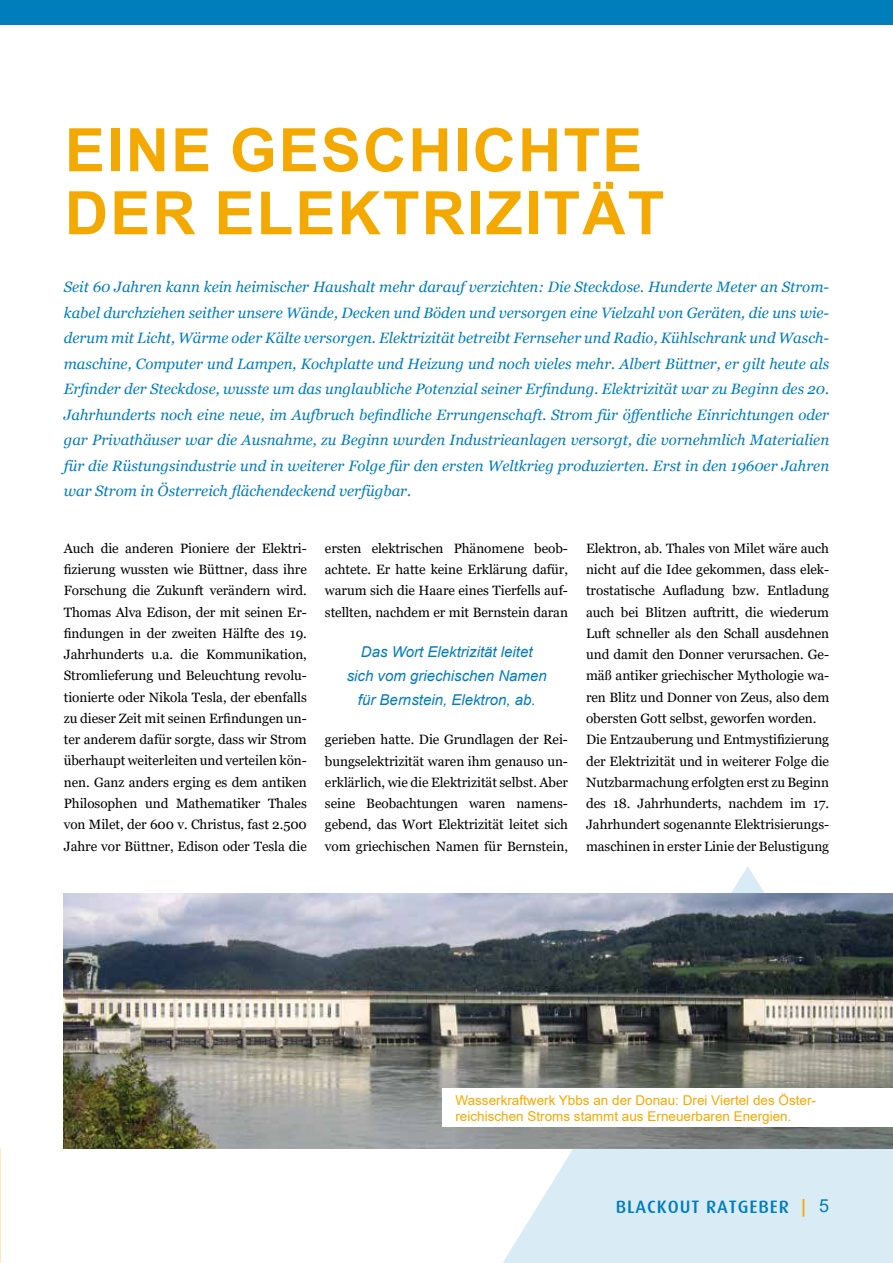
<style>
.page{position:relative;width:893px;height:1263px;background:#fff}
.page>*{position:absolute;margin:0;border:0;box-sizing:border-box;transform-origin:0 0}
.t1{font:700 60px/63px "Arial";letter-spacing:.035em;color:#f4a900}
.t2{font:500 18px "Dax";letter-spacing:.05em;color:#007dbb}
.t3{font:italic 15px/25.5px "Georgia";color:#007dbb;text-align:justify}
.t4{font:italic 15px/24px "Arial";color:#007dbb;text-align:center}
.t5{font:13.5px/21.3px "Georgia";letter-spacing:-.005em;color:#000;text-align:justify}
.t6{font:13.5px/16.2px "Arial";color:#f4a900}
.s1{color:#f4a900}
.s2{font-family:"Arial";font-weight:400}
</style>
<div class="page">
<svg style="left:495px;top:866px;width:398px;height:397px;fill:#d9ebf5"></svg>
<div style="left:0;top:0;width:893px;height:25px;background:#007dbb"></div>
<img style="left:64px;top:893px;width:829px;height:255px">
<div style="left:443px;top:1088px;width:450px;height:39px;background:#fff"></div>
<h1 class="t1" style="left:65px;top:119px;width:601px">EINE GESCHICHTE<br>DER ELEKTRIZITÄT</h1>
<p class="t3" style="left:64px;top:274px;width:767px">Seit 60 Jahren kann kein heimischer Haushalt mehr darauf verzichten: Die Steckdose. Hunderte Meter an Strom&shy;kabel durchziehen seither unsere Wände, Decken und Böden und versorgen eine Vielzahl von Geräten, die uns wie&shy;derum mit Licht, Wärme oder Kälte versorgen. Elektrizität betreibt Fernseher und Radio, Kühlschrank und Wasch&shy;maschine, Computer und Lampen, Kochplatte und Heizung und noch vieles mehr. Albert Büttner, er gilt heute als Erfinder der Steckdose, wusste um das unglaubliche Potenzial seiner Erfindung. Elektrizität war zu Beginn des 20.<br>Jahrhunderts noch eine neue, im Aufbruch befindliche Errungenschaft. Strom für öffentliche Einrichtungen oder gar Privathäuser war die Ausnahme, zu Beginn wurden Industrieanlagen versorgt, die vornehmlich Materialien für die Rüstungsindustrie und in weiterer Folge für den ersten Weltkrieg produzierten. Erst in den 1960er Jahren war Strom in Österreich flächendeckend verfügbar.</p>
<p class="t5" style="left:64px;top:538px;width:245px">Auch die anderen Pioniere der Elektri&shy;fizierung wussten wie Büttner, dass ihre Forschung die Zukunft verändern wird.<br>Thomas Alva Edison, der mit seinen Er&shy;findungen in der zweiten Hälfte des 19.<br>Jahrhunderts u.a. die Kommunikation, Stromlieferung und Beleuchtung revolu&shy;tionierte oder Nikola Tesla, der ebenfalls zu dieser Zeit mit seinen Erfindungen un&shy;ter anderem dafür sorgte, dass wir Strom überhaupt weiterleiten und verteilen kön&shy;nen. Ganz anders erging es dem antiken Philosophen und Mathematiker Thales von Milet, der 600 v. Christus, fast 2.500<br>Jahre vor Büttner, Edison oder Tesla die</p>
<p class="t5" style="left:325px;top:538px;width:245px">ersten elektrischen Phänomene beob&shy;achtete. Er hatte keine Erklärung dafür, warum sich die Haare eines Tierfells auf&shy;stellten, nachdem er mit Bernstein daran</p>
<p class="t4" style="left:347px;top:640px;width:202px">Das Wort Elektrizität leitet sich vom griechischen Namen für Bernstein, Elektron, ab.</p>
<p class="t5" style="left:325px;top:729px;width:245px">gerieben hatte. Die Grundlagen der Rei&shy;bungselektrizität waren ihm genauso un&shy;erklärlich, wie die Elektrizität selbst. Aber seine Beobachtungen waren namens&shy;gebend, das Wort Elektrizität leitet sich vom griechischen Namen für Bernstein,</p>
<p class="t5" style="left:586px;top:538px;width:245px;text-align:left">Elektron, ab. Thales von Milet wäre auch nicht auf die Idee gekommen, dass elek&shy;trostatische Aufladung bzw. Entladung auch bei Blitzen auftritt, die wiederum Luft schneller als den Schall ausdehnen und damit den Donner verursachen. Ge&shy;mäß antiker griechischer Mythologie wa&shy;ren Blitz und Donner von Zeus, also dem obersten Gott selbst, geworfen worden.<br>Die Entzauberung und Entmystifizierung der Elektrizität und in weiterer Folge die Nutzbarmachung erfolgten erst zu Beginn des 18. Jahrhunderts, nachdem im 17.<br>Jahrhundert sogenannte Elektrisierungs&shy;maschinen in erster Linie der Belustigung</p>
<p class="t6" style="left:455px;top:1091px;width:362px">Wasserkraftwerk Ybbs an der Donau: Drei Viertel des Öster&shy;reichischen Stroms stammt aus Erneuerbaren Energien.</p>
<h2 class="t2" style="left:616px;top:1196px;width:215px">BLACKOUT RATGEBER <span class="s1">|</span> <span class="s2">5</span></h2>
</div>
